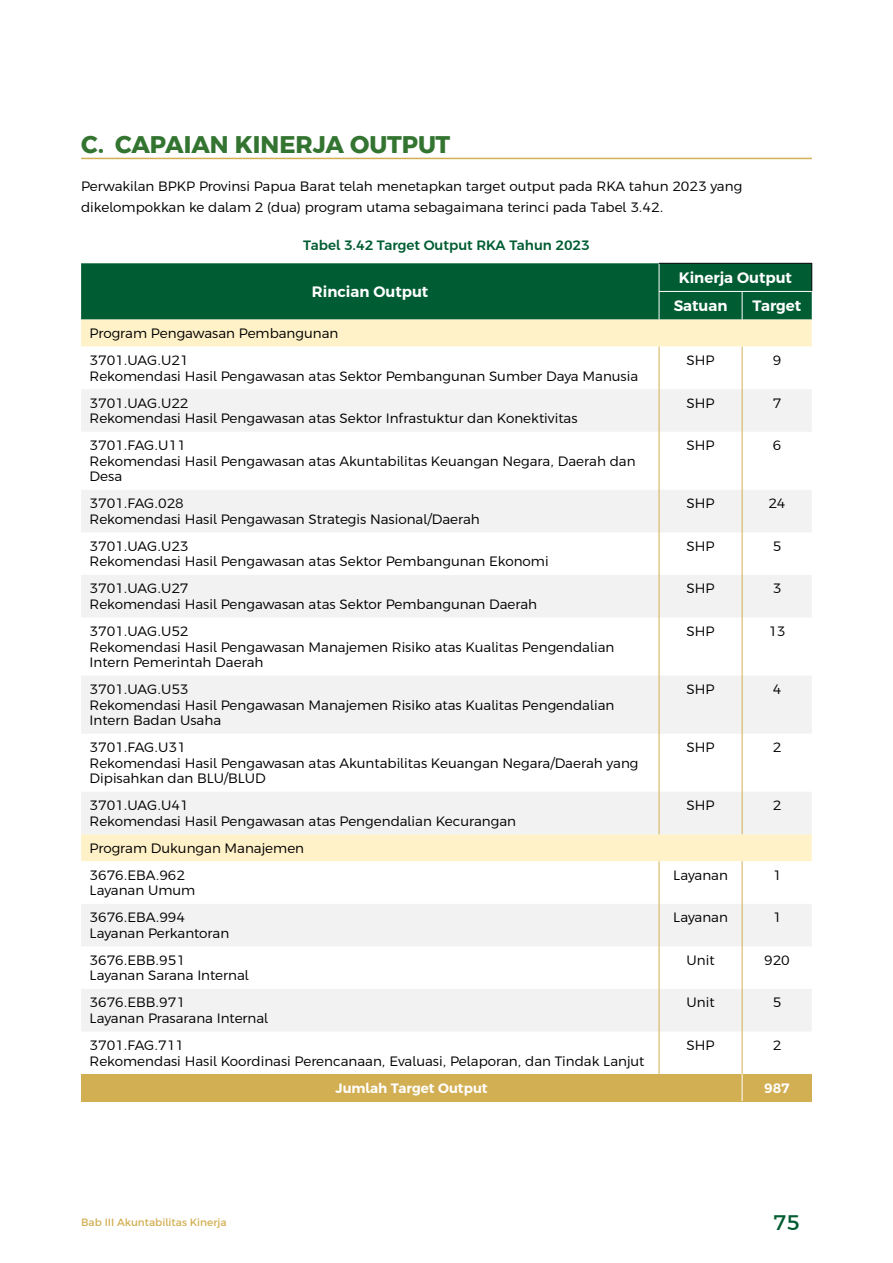
<style>
.page{position:relative;width:893px;height:1263px;background:#fff}
.page>*{position:absolute;margin:0;border:0;box-sizing:border-box;transform-origin:0 0}
.t1{font:700 24px "Argentum Sans";color:#337431}
.t2{font:21px "Argentum Sans";color:#005c32}
.t3{font:600 15px "Argentum Sans";color:#fff}
.t4{font:300 13.5px "Argentum Sans";color:#000}
.t5{font:500 13.5px "Argentum Sans";color:#005c32}
.t6{font:600 13.5px "Argentum Sans";color:#fff}
.t7{font:10.5px "Argentum Sans";color:#d3af53}
</style>
<div class="page">
<hr style="left:81px;top:158px;width:731px;height:1px;background:#d3af53">
<div style="left:81px;top:320px;width:731px;height:27px;background:#fff1c8"></div>
<svg style="left:81px;top:389px;width:731px;height:642px"></svg>
<div style="left:81px;top:1074px;width:731px;height:27px;background:#d3af53"></div>
<div style="left:81px;top:263px;width:731px;height:57px;background:#005c32"></div>
<svg style="left:742px;top:1074px;width:1px;height:27px"></svg>
<hr style="left:659px;top:347px;width:1px;height:487px;background:#d3af53">
<hr style="left:742px;top:347px;width:1px;height:487px;background:#d3af53">
<hr style="left:659px;top:861px;width:1px;height:213px;background:#d3af53">
<hr style="left:742px;top:861px;width:1px;height:213px;background:#d3af53">
<hr style="left:659px;top:263px;width:153px;height:1px;background:#000">
<hr style="left:659px;top:291px;width:153px;height:1px;background:#fff">
<p class="t1" style="left:81px;top:131px;width:371px">C. CAPAIAN KINERJA OUTPUT</p>
<p class="t4" style="left:81px;top:179px;width:663px">Perwakilan BPKP Provinsi Papua Barat telah menetapkan target output pada RKA tahun 2023 yang</p>
<p class="t4" style="left:81px;top:199px;width:584px">dikelompokkan ke dalam 2 (dua) program utama sebagaimana terinci pada Tabel 3.42.</p>
<p class="t5" style="left:303px;top:237px;width:288px">Tabel 3.42 Target Output RKA Tahun 2023</p>
<p class="t3" style="left:312px;top:283px;width:118px">Rincian Output</p>
<p class="t3" style="left:679px;top:269px;width:115px">Kinerja Output</p>
<p class="t3" style="left:674px;top:297px;width:55px">Satuan</p>
<p class="t3" style="left:752px;top:297px;width:50px">Target</p>
<p class="t4" style="left:90px;top:326px;width:250px">Program Pengawasan Pembangunan</p>
<p class="t4" style="left:90px;top:353px;width:100px">3701.UAG.U21</p>
<p class="t4" style="left:90px;top:368px;width:550px">Rekomendasi Hasil Pengawasan atas Sektor Pembangunan Sumber Daya Manusia</p>
<p class="t4" style="left:687px;top:353px;width:30px">SHP</p>
<p class="t4" style="left:773px;top:353px;width:10px">9</p>
<p class="t4" style="left:90px;top:395px;width:100px">3701.UAG.U22</p>
<p class="t4" style="left:90px;top:411px;width:489px">Rekomendasi Hasil Pengawasan atas Sektor Infrastuktur dan Konektivitas</p>
<p class="t4" style="left:687px;top:395px;width:30px">SHP</p>
<p class="t4" style="left:773px;top:395px;width:10px">7</p>
<p class="t4" style="left:90px;top:438px;width:97px">3701.FAG.U11</p>
<p class="t4" style="left:90px;top:453px;width:547px">Rekomendasi Hasil Pengawasan atas Akuntabilitas Keuangan Negara, Daerah dan</p>
<p class="t4" style="left:90px;top:469px;width:34px">Desa</p>
<p class="t4" style="left:687px;top:438px;width:30px">SHP</p>
<p class="t4" style="left:773px;top:438px;width:10px">6</p>
<p class="t4" style="left:90px;top:496px;width:96px">3701.FAG.028</p>
<p class="t4" style="left:90px;top:511px;width:392px">Rekomendasi Hasil Pengawasan Strategis Nasional/Daerah</p>
<p class="t4" style="left:687px;top:496px;width:30px">SHP</p>
<p class="t4" style="left:768px;top:496px;width:19px">24</p>
<p class="t4" style="left:90px;top:538px;width:100px">3701.UAG.U23</p>
<p class="t4" style="left:90px;top:554px;width:461px">Rekomendasi Hasil Pengawasan atas Sektor Pembangunan Ekonomi</p>
<p class="t4" style="left:687px;top:538px;width:30px">SHP</p>
<p class="t4" style="left:773px;top:538px;width:10px">5</p>
<p class="t4" style="left:90px;top:581px;width:100px">3701.UAG.U27</p>
<p class="t4" style="left:90px;top:596px;width:449px">Rekomendasi Hasil Pengawasan atas Sektor Pembangunan Daerah</p>
<p class="t4" style="left:687px;top:581px;width:30px">SHP</p>
<p class="t4" style="left:773px;top:581px;width:10px">3</p>
<p class="t4" style="left:90px;top:623px;width:100px">3701.UAG.U52</p>
<p class="t4" style="left:90px;top:639px;width:526px">Rekomendasi Hasil Pengawasan Manajemen Risiko atas Kualitas Pengendalian</p>
<p class="t4" style="left:90px;top:654px;width:175px">Intern Pemerintah Daerah</p>
<p class="t4" style="left:687px;top:623px;width:30px">SHP</p>
<p class="t4" style="left:768px;top:623px;width:19px">13</p>
<p class="t4" style="left:90px;top:682px;width:100px">3701.UAG.U53</p>
<p class="t4" style="left:90px;top:697px;width:526px">Rekomendasi Hasil Pengawasan Manajemen Risiko atas Kualitas Pengendalian</p>
<p class="t4" style="left:90px;top:713px;width:133px">Intern Badan Usaha</p>
<p class="t4" style="left:687px;top:682px;width:30px">SHP</p>
<p class="t4" style="left:773px;top:682px;width:10px">4</p>
<p class="t4" style="left:90px;top:740px;width:97px">3701.FAG.U31</p>
<p class="t4" style="left:90px;top:755px;width:550px">Rekomendasi Hasil Pengawasan atas Akuntabilitas Keuangan Negara/Daerah yang</p>
<p class="t4" style="left:90px;top:771px;width:178px">Dipisahkan dan BLU/BLUD</p>
<p class="t4" style="left:687px;top:740px;width:30px">SHP</p>
<p class="t4" style="left:773px;top:740px;width:10px">2</p>
<p class="t4" style="left:90px;top:798px;width:100px">3701.UAG.U41</p>
<p class="t4" style="left:90px;top:813px;width:428px">Rekomendasi Hasil Pengawasan atas Pengendalian Kecurangan</p>
<p class="t4" style="left:687px;top:798px;width:30px">SHP</p>
<p class="t4" style="left:773px;top:798px;width:10px">2</p>
<p class="t4" style="left:90px;top:840px;width:216px">Program Dukungan Manajemen</p>
<p class="t4" style="left:90px;top:867px;width:97px">3676.EBA.962</p>
<p class="t4" style="left:90px;top:883px;width:107px">Layanan Umum</p>
<p class="t4" style="left:673px;top:867px;width:56px">Layanan</p>
<p class="t4" style="left:773px;top:867px;width:10px">1</p>
<p class="t4" style="left:90px;top:910px;width:97px">3676.EBA.994</p>
<p class="t4" style="left:90px;top:925px;width:141px">Layanan Perkantoran</p>
<p class="t4" style="left:673px;top:910px;width:56px">Layanan</p>
<p class="t4" style="left:773px;top:910px;width:10px">1</p>
<p class="t4" style="left:90px;top:952px;width:97px">3676.EBB.951</p>
<p class="t4" style="left:90px;top:968px;width:161px">Layanan Sarana Internal</p>
<p class="t4" style="left:686px;top:952px;width:30px">Unit</p>
<p class="t4" style="left:764px;top:952px;width:27px">920</p>
<p class="t4" style="left:90px;top:995px;width:97px">3676.EBB.971</p>
<p class="t4" style="left:90px;top:1010px;width:180px">Layanan Prasarana Internal</p>
<p class="t4" style="left:686px;top:995px;width:30px">Unit</p>
<p class="t4" style="left:773px;top:995px;width:10px">5</p>
<p class="t4" style="left:90px;top:1037px;width:96px">3701.FAG.711</p>
<p class="t4" style="left:90px;top:1053px;width:556px">Rekomendasi Hasil Koordinasi Perencanaan, Evaluasi, Pelaporan, dan Tindak Lanjut</p>
<p class="t4" style="left:687px;top:1037px;width:30px">SHP</p>
<p class="t4" style="left:773px;top:1037px;width:10px">2</p>
<p class="t6" style="left:336px;top:1080px;width:154px">Jumlah Target Output</p>
<p class="t6" style="left:764px;top:1080px;width:27px">987</p>
<p class="t7" style="left:81px;top:1217px;width:147px">Bab III Akuntabilitas Kinerja</p>
<p class="t2" style="left:773px;top:1210px;width:28px">75</p>
</div>
